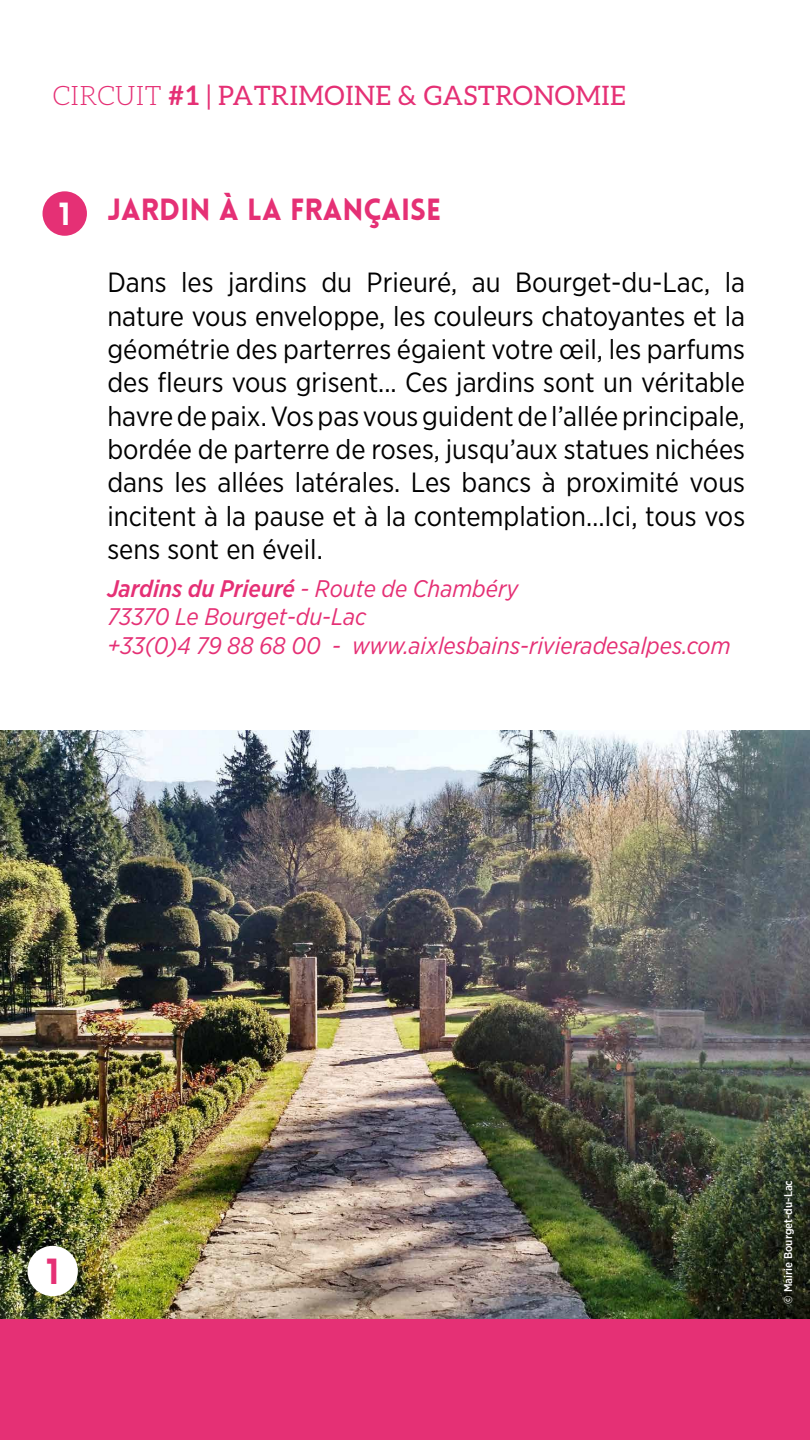
<style>
.page{position:relative;width:810px;height:1440px;background:#fff}
.page>*{position:absolute;margin:0;border:0;box-sizing:border-box;transform-origin:0 0}
.t1{font:900 35.55px "Lovelo";color:#e53075}
.t2{font:900 30px "Lovelo";color:#e53075}
.t3{font:27.75px/33.3px "Gotham Narrow";color:#000;text-align:justify}
.t4{font:26.85px "Aleo";letter-spacing:.02em;color:#e53075}
.t5{font:italic 24px/28.8px "Gotham Narrow";color:#e53075}
.t6{font:500 11.4px "Gotham Narrow";color:#fff}
.s1{font-weight:300}
.s2{font-weight:700}
.s3{font-size:31.35px;color:#fff}
.s4{font-weight:500}
</style>
<div class="page">
<div style="left:0;top:1318px;width:810px;height:122px;background:#e53075"></div>
<div style="left:43px;top:191px;width:44px;height:45px;background:#e53075;border-radius:50%"></div>
<img style="left:0;top:730px;width:810px;height:588px">
<div style="left:28px;top:1246px;width:50px;height:50px;background:#fff;border-radius:50%"></div>
<p class="t4" style="left:53px;top:80px;width:575px"><span class="s1">CIRCUIT</span> <span class="s2">#1</span> | PATRIMOINE &amp; GASTRONOMIE</p>
<p class="t2" style="left:59px;top:191px;width:384px"><span class="s3">1</span> JARDIN À LA FRANÇAISE</p>
<p class="t3" style="left:107px;top:266px;width:639px">Dans les jardins du Prieuré, au Bourget-du-Lac, la nature vous enveloppe, les couleurs chatoyantes et la géométrie des parterres égaient votre œil, les parfums des fleurs vous grisent... Ces jardins sont un véritable havre de paix. Vos pas vous guident de l’allée principale, bordée de parterre de roses, jusqu’aux statues nichées dans les allées latérales. Les bancs à proximité vous incitent à la pause et à la contemplation…Ici, tous vos sens sont en éveil.</p>
<p class="t5" style="left:107px;top:573px;width:625px"><span class="s4">Jardins du Prieuré</span> - Route de Chambéry<br>73370 Le Bourget-du-Lac<br>+33(0)4 79 88 68 00 - www.aixlesbains-rivieradesalpes.com</p>
<p class="t1" style="left:46px;top:1249px;width:15px">1</p>
<p class="t6" style="left:781px;top:1304px;width:125px;rotate:-90deg">© Mairie Bourget-du-Lac</p>
</div>
